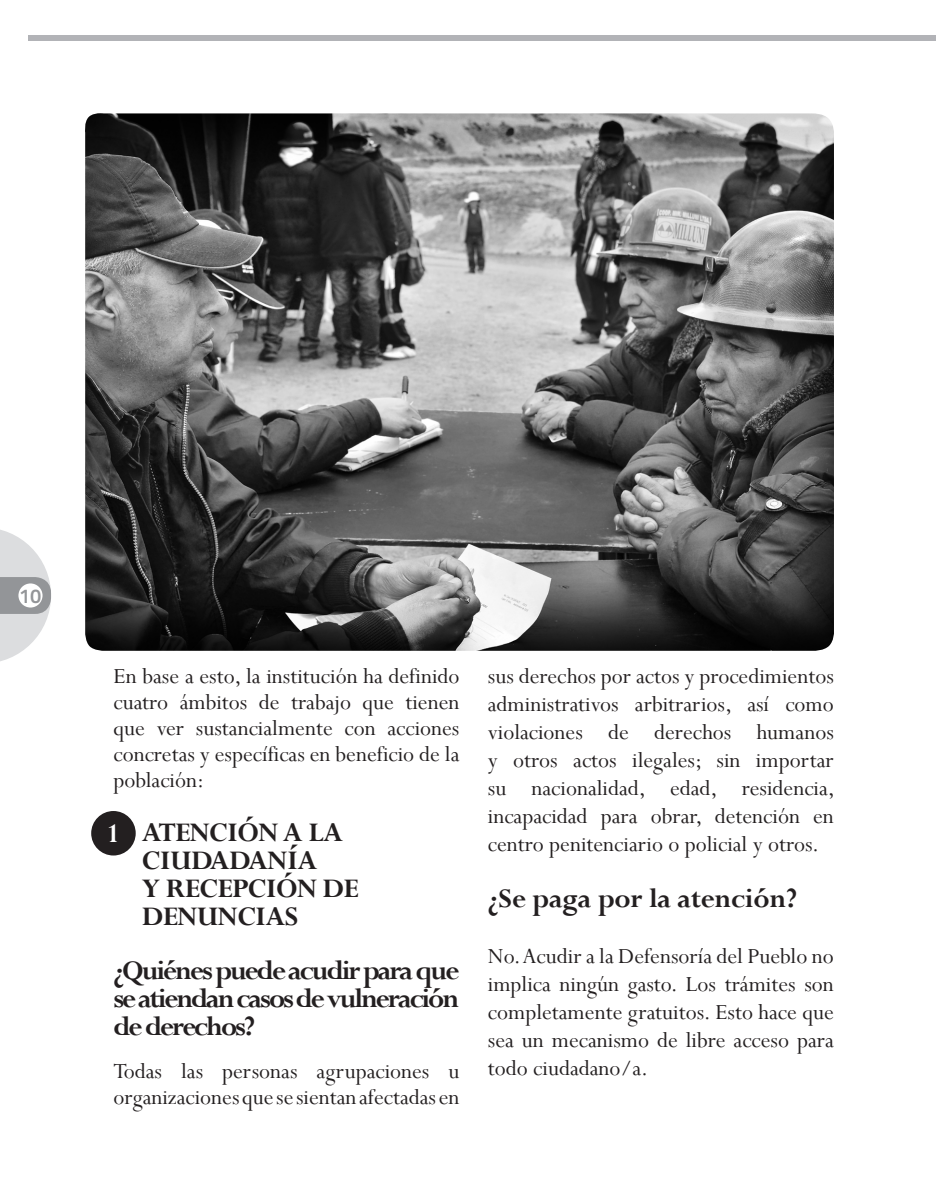
<style>
.page{position:relative;width:936px;height:1191px;background:#fff}
.page>*{position:absolute;margin:0;border:0;box-sizing:border-box;transform-origin:0 0}
.PARRAFO_12P{font:700 30px/28px "Perpetua";letter-spacing:-.02em;color:#231f20}
.PARRAFO_12P-2{font:700 30px "Perpetua";color:#fff}
.PARRAFO_12P-3{font:24px/28px "Perpetua";color:#231f20;text-align:justify}
.t1{font:20px "Titillium Maps 26 L 750 wt";color:#939598}
</style>
<div class="page">
<svg style="left:0;top:529px;width:51px;height:132px"></svg>
<div style="left:28px;top:35px;width:907px;height:6px;background:#b2b3b7"></div>
<div style="left:18px;top:583px;width:25px;height:24px;background:#fff;border-radius:50%"></div>
<img style="left:85px;top:113px;width:749px;height:538px">
<div style="left:91px;top:811px;width:45px;height:44px;background:#231f20;border-radius:50%"></div>
<p class="t1" style="left:20px;top:580px;width:23px">10</p>
<p class="PARRAFO_12P-3" style="left:113px;top:662px;width:347px;line-height:26px">En base a esto, la institución ha definido cuatro ámbitos de trabajo que tienen que ver sustancialmente con acciones concretas y específicas en beneficio de la población:</p>
<p class="PARRAFO_12P" style="left:142px;top:818px;width:218px">ATENCIÓN A LA<br>CIUDADANÍA<br>Y RECEPCIÓN DE<br>DENUNCIAS</p>
<p class="PARRAFO_12P" style="left:113px;top:956px;width:347px;text-align:justify">¿Quiénes puede acudir para que se atiendan casos de vulneración de derechos?</p>
<p class="PARRAFO_12P-3" style="left:113px;top:1057px;width:347px;line-height:26px">Todas las personas agrupaciones u organizaciones que se sientan afectadas en</p>
<p class="PARRAFO_12P-2" style="left:106px;top:814px;width:15px">1</p>
<p class="PARRAFO_12P-3" style="left:488px;top:661px;width:348px">sus derechos por actos y procedimientos administrativos arbitrarios, así como violaciones de derechos humanos y otros actos ilegales; sin importar su nacionalidad, edad, residencia, incapacidad para obrar, detención en centro penitenciario o policial y otros.</p>
<p class="PARRAFO_12P" style="left:488px;top:884px;width:311px">¿Se paga por la atención?</p>
<p class="PARRAFO_12P-3" style="left:488px;top:941px;width:347px">No. Acudir a la Defensoría del Pueblo no implica ningún gasto. Los trámites son completamente gratuitos. Esto hace que sea un mecanismo de libre acceso para todo ciudadano/a.</p>
</div>
